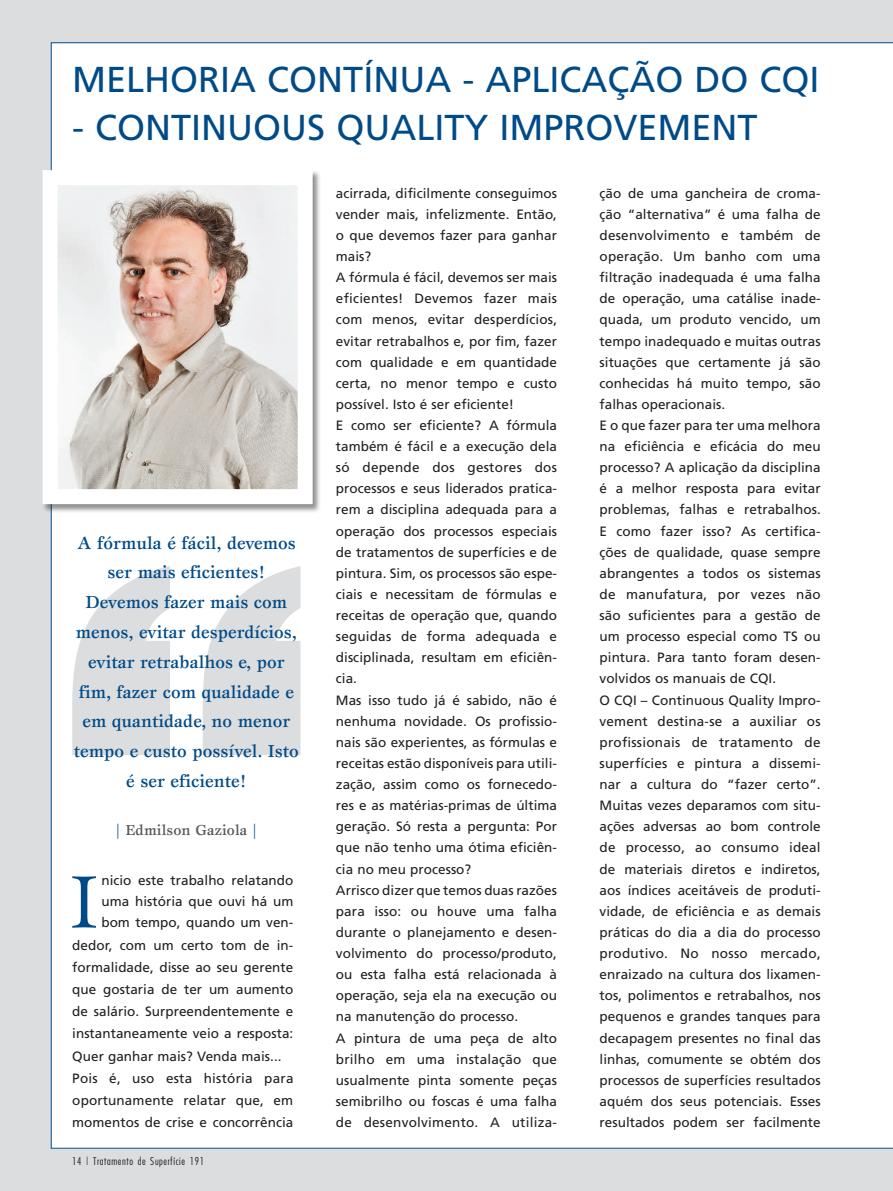
<style>
.page{position:relative;width:893px;height:1191px;background:#dcdddf}
.page>*{position:absolute;margin:0;border:0;box-sizing:border-box;transform-origin:0 0}
.t1{font:76.5px "Esprit";color:#004b87}
.t2{font:36px "Frutiger";color:#004b87}
.t3{font:500 18px/29.7px "Esprit";color:#004b87;text-align:center}
.t4{font:500 15px "Esprit";letter-spacing:.01em;color:#57585a}
.t5{font:13.5px/21.1px "Frutiger";letter-spacing:.005em;color:#231f20}
.t6{font:300 condensed 10.5px "Futura";letter-spacing:.06em;color:#231f20}
.s1{color:#004b87}
</style>
<div class="page">
<div style="left:51px;top:43px;width:842px;height:1105px;background:#fff"></div>
<svg style="left:72px;top:566px;width:229px;height:189px"></svg>
<div style="left:42px;top:170px;width:280px;height:343px;background:#231f20;opacity:.5"></div>
<img style="left:59px;top:186px;width:238px;height:302px">
<div style="left:43px;top:170px;width:270px;height:334px;border:15px solid #fff"></div>
<h2 class="t2" style="left:72px;top:58px;width:220px">Melhoria cont</h2>
<h2 class="t2" style="left:363px;top:58px;width:36px">ínua</h2>
<h2 class="t2" style="left:462px;top:58px;width:359px">- aplicação do CQI</h2>
<h2 class="t2" style="left:72px;top:106px;width:590px">- CONTINUOUS QUALITY improvement</h2>
<h3 class="t3" style="left:74px;top:527px;width:227px">A fórmula é fácil, devemos ser mais eficientes!<br>Devemos fazer mais com menos, evitar desperdícios, evitar retrabalhos e, por fim, fazer com qualidade e em quantidade, no menor tempo e custo possível. Isto é ser eficiente!</h3>
<p class="t4" style="left:116px;top:821px;width:143px"><span class="s1">|</span> Edmilson Gaziola <span class="s1">|</span></p>
<h1 class="t1" style="left:71px;top:855px;width:28px">I</h1>
<p class="t5" style="left:101px;top:870px;width:194px">nicio este trabalho relatando</p>
<p class="t5" style="left:101px;top:891px;width:194px">uma história que ouvi há um</p>
<p class="t5" style="left:101px;top:912px;width:194px">bom tempo, quando um ven-</p>
<p class="t5" style="left:72px;top:934px;width:223px">dedor, com um certo tom de in-</p>
<p class="t5" style="left:72px;top:956px;width:223px">formalidade, disse ao seu gerente</p>
<p class="t5" style="left:72px;top:978px;width:223px">que gostaria de ter um aumento</p>
<p class="t5" style="left:72px;top:1000px;width:223px">de salário. Surpreendentemente e</p>
<p class="t5" style="left:72px;top:1023px;width:223px">instantaneamente veio a resposta:</p>
<p class="t5" style="left:72px;top:1045px;width:211px">Quer ganhar mais? Venda mais...</p>
<p class="t5" style="left:72px;top:1067px;width:223px">Pois é, uso esta história para</p>
<p class="t5" style="left:72px;top:1089px;width:222px">oportunamente relatar que, em</p>
<p class="t5" style="left:72px;top:1111px;width:223px">momentos de crise e concorrência</p>
<p class="t6" style="left:72px;top:1155px;width:133px">14 | Tratamento de Superfície 191</p>
<p class="t5" style="left:336px;top:182px;width:223px">acirrada, dificilmente conseguimos vender mais, infelizmente. Então, o que devemos fazer para ganhar mais?<br>A fórmula é fácil, devemos ser mais eficientes! Devemos fazer mais com menos, evitar desperdícios, evitar retrabalhos e, por fim, fazer com qualidade e em quantidade certa, no menor tempo e custo possível. Isto é ser eficiente!<br>E como ser eficiente? A fórmula também é fácil e a execução dela só depende dos gestores dos processos e seus liderados pratica&shy;rem a disciplina adequada para a operação dos processos especiais de tratamentos de superfícies e de pintura. Sim, os processos são espe&shy;ciais e necessitam de fórmulas e receitas de operação que, quando seguidas de forma adequada e disciplinada, resultam em eficiên&shy;cia.<br>Mas isso tudo já é sabido, não é nenhuma novidade. Os profissio&shy;nais são experientes, as fórmulas e receitas estão disponíveis para utili&shy;zação, assim como os fornecedo&shy;res e as matérias-primas de última geração. Só resta a pergunta: Por que não tenho uma ótima eficiên&shy;cia no meu processo?<br>Arrisco dizer que temos duas razões para isso: ou houve uma falha durante o planejamento e desen&shy;volvimento do processo/produto, ou esta falha está relacionada à operação, seja ela na execução ou na manutenção do processo.<br>A pintura de uma peça de alto brilho em uma instalação que usualmente pinta somente peças semibrilho ou foscas é uma falha de desenvolvimento. A utiliza-</p>
<p class="t5" style="left:600px;top:182px;width:223px">ção de uma gancheira de croma&shy;ção “alternativa” é uma falha de desenvolvimento e também de operação. Um banho com uma filtração inadequada é uma falha de operação, uma catálise inade&shy;quada, um produto vencido, um tempo inadequado e muitas outras situações que certamente já são conhecidas há muito tempo, são falhas operacionais.<br>E o que fazer para ter uma melhora na eficiência e eficácia do meu processo? A aplicação da disciplina é a melhor resposta para evitar problemas, falhas e retrabalhos.<br>E como fazer isso? As certifica&shy;ções de qualidade, quase sempre abrangentes a todos os sistemas de manufatura, por vezes não são suficientes para a gestão de um processo especial como TS ou pintura. Para tanto foram desen&shy;volvidos os manuais de CQI.<br>O CQI – Continuous Quality Impro&shy;vement destina-se a auxiliar os profissionais de tratamento de superfícies e pintura a dissemi&shy;nar a cultura do “fazer certo”.<br>Muitas vezes deparamos com situ&shy;ações adversas ao bom controle de processo, ao consumo ideal de materiais diretos e indiretos, aos índices aceitáveis de produti&shy;vidade, de eficiência e as demais práticas do dia a dia do processo produtivo. No nosso mercado, enraizado na cultura dos lixamen&shy;tos, polimentos e retrabalhos, nos pequenos e grandes tanques para decapagem presentes no final das linhas, comumente se obtém dos processos de superfícies resultados aquém dos seus potenciais. Esses resultados podem ser facilmente</p>
</div>
